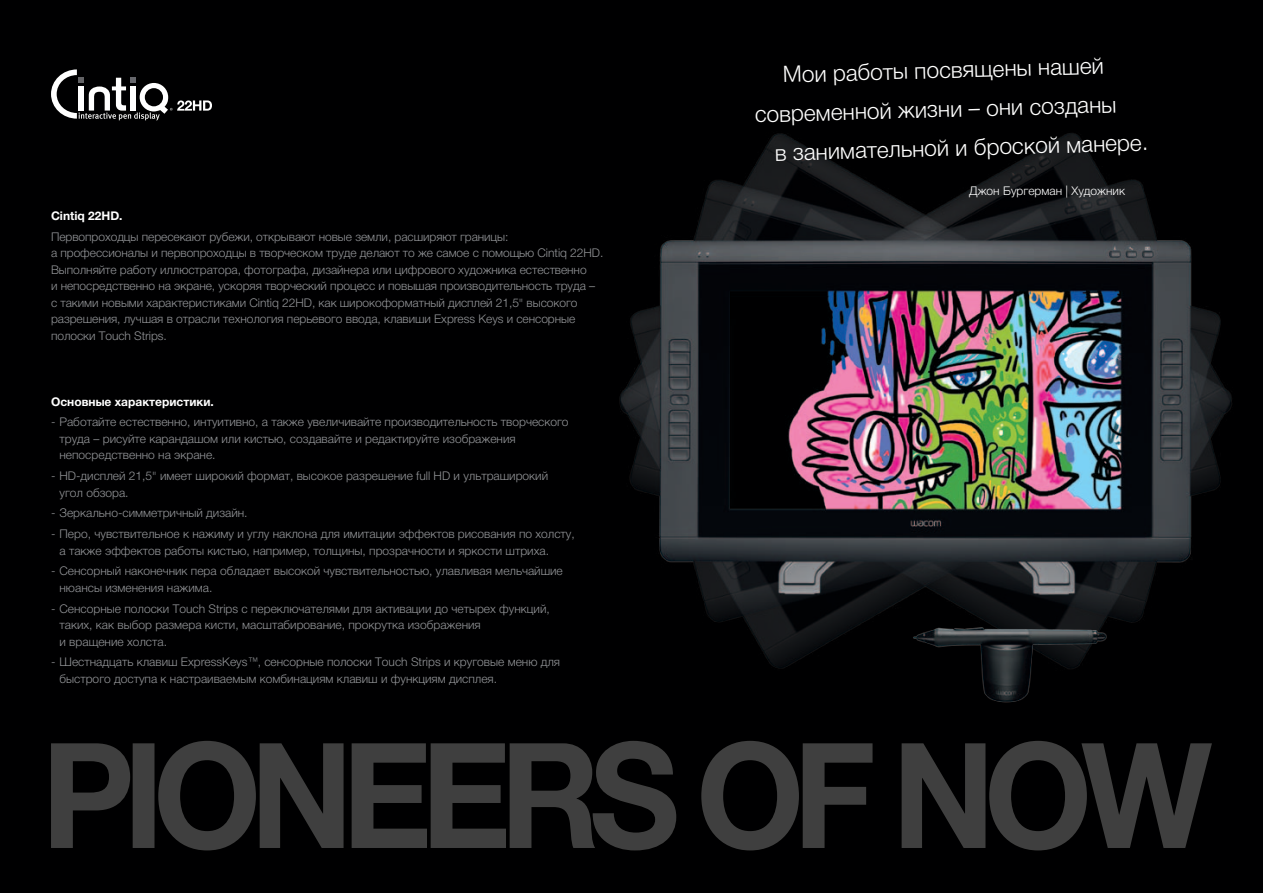
<style>
.page{position:relative;width:1263px;height:893px;background:#000001}
.page>*{position:absolute;margin:0;border:0;box-sizing:border-box;transform-origin:0 0}
.t1{font:300 22.65px "Helvetica Neue LTCYR";color:#fff}
.t2{font:300 12px/16.5px "Helvetica Neue LTCYR";color:#939598}
.t3{font:700 12px "Helvetica Neue LTCYR";color:#fff}
.t4{font:300 12px "Helvetica Neue LTCYR";color:#fff}
.s1{font-family:"Helvetica Neue"}
</style>
<div class="page">
<img style="left:619px;top:133px;width:613px;height:536px">
<svg style="left:51px;top:69px;width:161px;height:51px"></svg>
<img style="left:860px;top:548px;width:306px;height:155px">
<svg style="left:51px;top:741px;width:1161px;height:109px;fill:#3f3f3f"></svg>
<p class="t3" style="left:51px;top:209px;width:73px">Cintiq 22HD.</p>
<p class="t2" style="left:51px;top:228px;width:554px">Первопроходцы пересекают рубежи, открывают новые земли, расширяют границы:<br>а профессионалы и первопроходцы в творческом труде делают то же самое с помощью Cintiq 22HD.<br>Выполняйте работу иллюстратора, фотографа, дизайнера или цифрового художника естественно<br>и непосредственно на экране, ускоряя творческий процесс и повышая производительность труда – с такими новыми характеристиками Cintiq 22HD, как широкоформатный дисплей 21,5" высокого разрешения, лучшая в отрасли технология перьевого ввода, клавиши Express Keys и сенсорные полоски Touch Strips.</p>
<p class="t3" style="left:51px;top:395px;width:164px">Основные характеристики.</p>
<p class="t2" style="left:60px;top:414px;width:511px;text-indent:-9px"><span class="s1">-</span> Работайте естественно, интуитивно, а также увеличивайте производительность творческого труда – рисуйте карандашом или кистью, создавайте и редактируйте изображения непосредственно на экране.</p>
<p class="t2" style="left:60px;top:468px;width:490px;text-indent:-9px"><span class="s1">-</span> HD-дисплей 21,5" имеет широкий формат, высокое разрешение full HD и ультраширокий угол обзора.</p>
<p class="t2" style="left:51px;top:505px;width:198px"><span class="s1">-</span> Зеркально-симметричный дизайн.</p>
<p class="t2" style="left:60px;top:526px;width:517px;text-indent:-9px"><span class="s1">-</span> Перо, чувствительное к нажиму и углу наклона для имитации эффектов рисования по холсту, а также эффектов работы кистью, например, толщины, прозрачности и яркости штриха.</p>
<p class="t2" style="left:60px;top:563px;width:505px;text-indent:-9px"><span class="s1">-</span> Сенсорный наконечник пера обладает высокой чувствительностью, улавливая мельчайшие нюансы изменения нажима.</p>
<p class="t2" style="left:60px;top:600px;width:492px;text-indent:-9px"><span class="s1">-</span> Cенсорные полоски Touch Strips с переключателями для активации до четырех функций, таких, как выбор размера кисти, масштабирование, прокрутка изображения<br>и вращение холста.</p>
<p class="t2" style="left:60px;top:654px;width:502px;text-indent:-9px"><span class="s1">-</span> Шестнадцать клавиш ExpressKeys™, сенсорные полоски Touch Strips и круговые меню для быстрого доступа к настраиваемым комбинациям клавиш и функциям дисплея.</p>
<h1 class="t1" style="left:782px;top:63px;width:322px;rotate:-2deg">Мои работы посвящены нашей</h1>
<h1 class="t1" style="left:754px;top:103px;width:363px;rotate:-2deg">современной жизни – они созданы</h1>
<h1 class="t1" style="left:774px;top:142px;width:375px;rotate:-2deg">в занимательной и броской манере.</h1>
<p class="t4" style="left:969px;top:184px;width:157px">Джон Бургерман | Художник</p>
</div>
